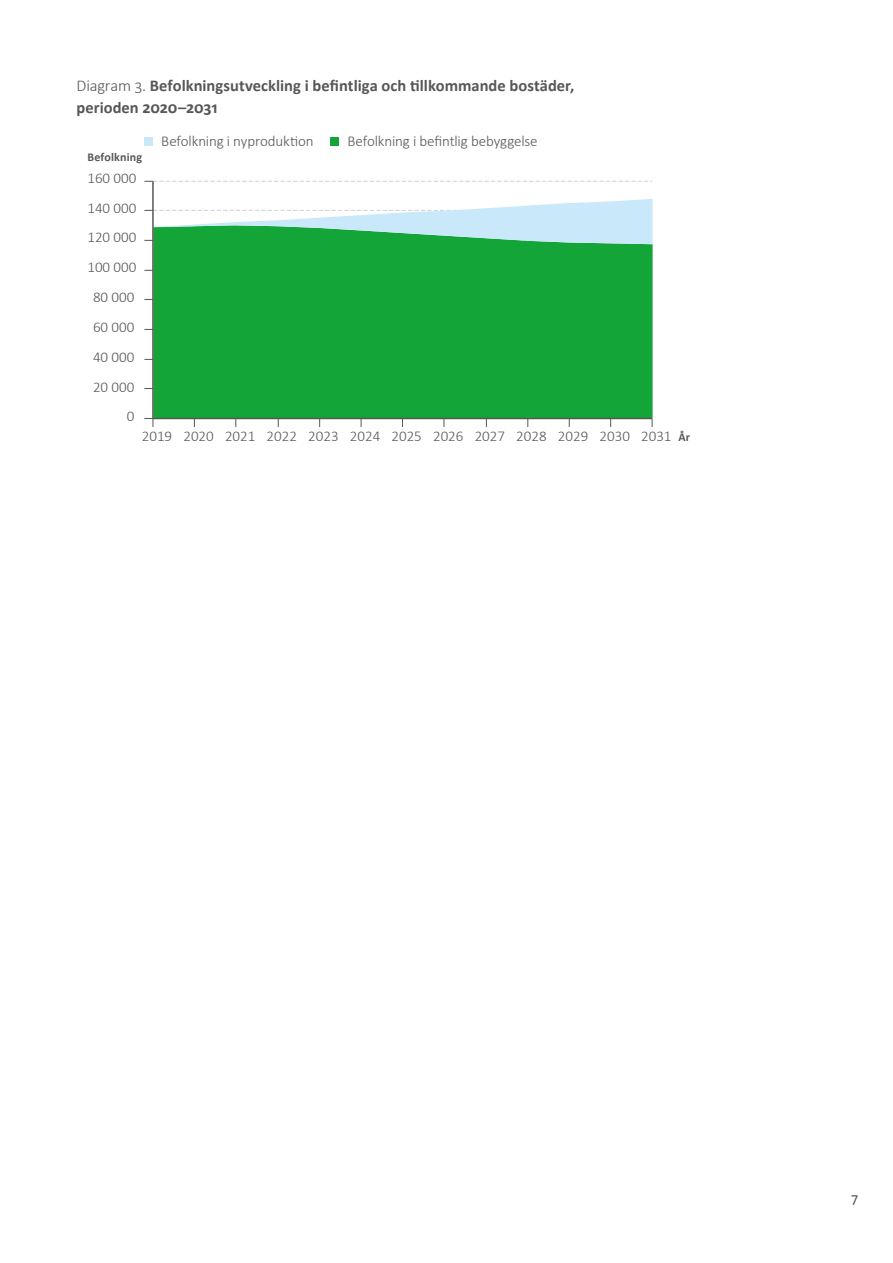
<style>
.page{position:relative;width:893px;height:1263px;background:#fff}
.page>*{position:absolute;margin:0;border:0;box-sizing:border-box;transform-origin:0 0}
.Figur_rubrik{font:700 16.5px/21.5px "Calibri";color:#575756}
.t1{font:300 15px "Calibri";color:#575756}
.t2{font:15px "Calibri";color:#575756}
.t3{font:700 12px "Calibri";letter-spacing:.015em;color:#575756}
.s1{font-weight:300}
</style>
<div class="page">
<div style="left:154px;top:244px;width:499px;height:174px;background:#13a538"></div>
<hr style="left:152px;top:181px;width:2px;height:237px;background:#575756">
<svg style="left:144px;top:388px;width:508px;height:1px"></svg>
<svg style="left:144px;top:359px;width:508px;height:1px"></svg>
<svg style="left:144px;top:329px;width:508px;height:1px"></svg>
<svg style="left:144px;top:299px;width:508px;height:1px"></svg>
<svg style="left:144px;top:270px;width:508px;height:1px"></svg>
<svg style="left:144px;top:199px;width:509px;height:45px"></svg>
<svg style="left:144px;top:181px;width:508px;height:1px"></svg>
<hr style="left:153px;top:418px;width:499px;height:1px;background:#575756">
<svg style="left:144px;top:418px;width:10px;height:9px"></svg>
<div style="left:144px;top:137px;width:9px;height:9px;background:#c9e9fb"></div>
<div style="left:330px;top:138px;width:9px;height:8px;background:#13a538"></div>
<p class="Figur_rubrik" style="left:77px;top:75px;width:499px"><span class="s1">Diagram 3.</span> Befolkningsutveckling i befintliga och tillkommande bostäder, perioden 2020–2031</p>
<p class="t3" style="left:87px;top:149px;width:56px">Befolkning</p>
<p class="t1" style="left:87px;top:169px;width:51px">160 000</p>
<p class="t1" style="left:87px;top:199px;width:51px">140 000</p>
<p class="t1" style="left:87px;top:228px;width:51px">120 000</p>
<p class="t1" style="left:87px;top:258px;width:51px">100 000</p>
<p class="t1" style="left:93px;top:288px;width:43px">80 000</p>
<p class="t1" style="left:93px;top:317px;width:43px">60 000</p>
<p class="t1" style="left:93px;top:347px;width:43px">40 000</p>
<p class="t1" style="left:93px;top:377px;width:43px">20 000</p>
<p class="t1" style="left:127px;top:406px;width:9px">0</p>
<p class="t1" style="left:161px;top:132px;width:154px">Befolkning i nyproduktion</p>
<p class="t1" style="left:347px;top:132px;width:192px">Befolkning i befintlig bebyggelse</p>
<p class="t3" style="left:678px;top:429px;width:13px">År</p>
<p class="t1" style="left:142px;top:426px;width:531px">2019 2020 2021 2022 2023 2024 2025 2026 2027 2028 2029 2030 2031</p>
<p class="t2" style="left:851px;top:1189px;width:8px">7</p>
</div>
